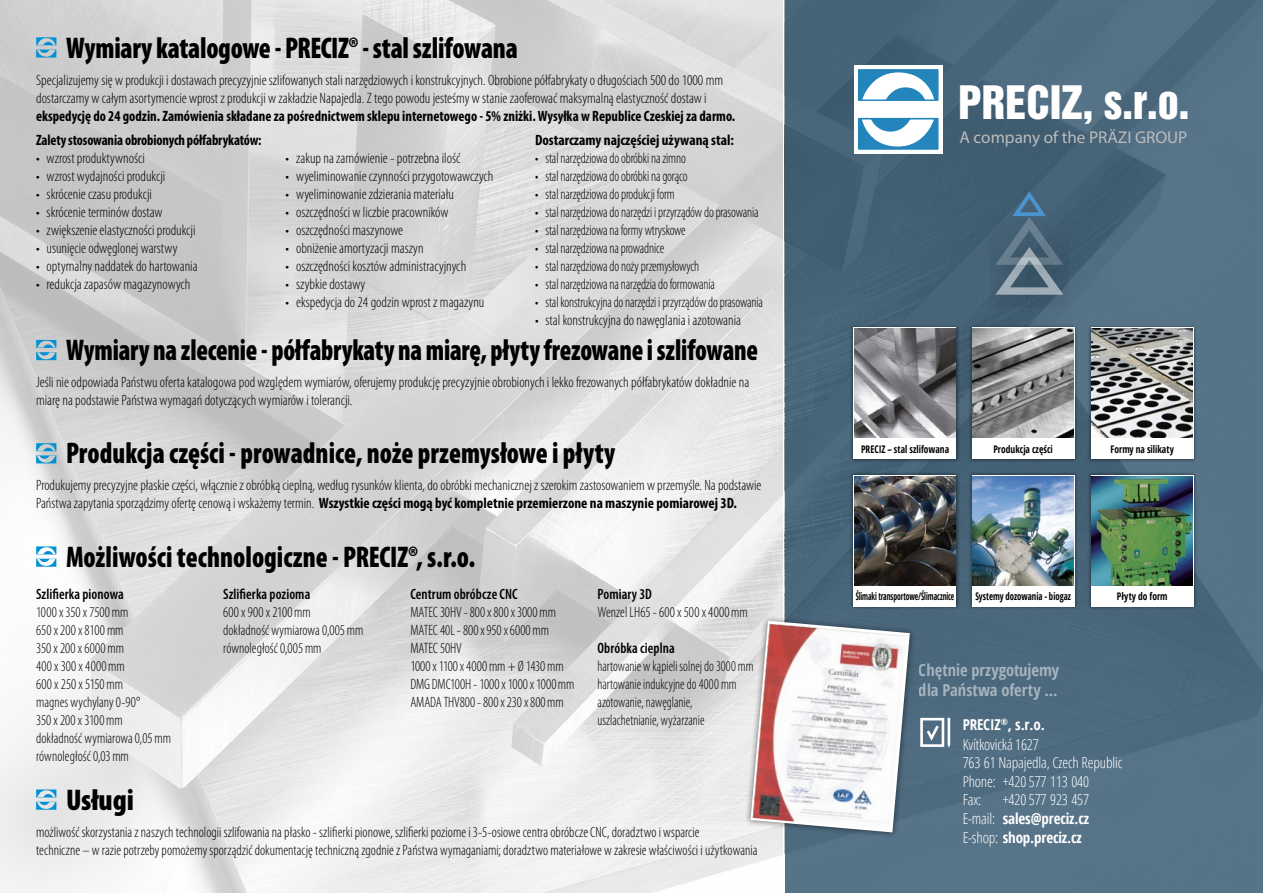
<style>
.page{position:relative;width:1263px;height:893px;background:#fff}
.page>*{position:absolute;margin:0;border:0;box-sizing:border-box;transform-origin:0 0}
.t1{font:42.15px "Helvetica Inserat CE";color:#fff}
.t2{font:900 condensed 30px "Myriad Pro";letter-spacing:-.005em;color:#000;scale:.9 1}
.t3{font:900 condensed 30px "Myriad Pro";letter-spacing:-.005em;color:#000;scale:.87 1}
.t4{font:900 condensed 30px "Myriad Pro";letter-spacing:-.005em;color:#000}
.t5{font:17.1px "Myriad Pro";color:#bcbcbc}
.t6{font:700 condensed 16.5px/19.5px "Open Sans";letter-spacing:-.005em;color:#fff}
.t7{font:300 condensed 15px/18px "Myriad Pro";color:#000}
.t8{font:300 condensed 15px/18px "Myriad Pro";color:#000;scale:.95 1}
.t9{font:300 condensed 15px "Myriad Pro";color:#000;scale:.91 1}
.t10{font:300 condensed 15px/18px "Myriad Pro";color:#000;scale:.96 1}
.t11{font:700 condensed 15px "Myriad Pro";color:#000;scale:.96 1}
.t12{font:300 condensed 15px/18px "Myriad Pro";color:#000;scale:.9 1}
.t13{font:300 condensed 15px/18.6px "Open Sans";letter-spacing:-.01em;color:#fff}
.t14{font:600 condensed 15px "Myriad Pro";letter-spacing:.005em;color:#000;scale:.95 1}
.t15{font:700 condensed 15px/19.4px "Open Sans";letter-spacing:-.01em;color:#fff;text-align:justify}
.t16{font:700 condensed 15px "Myriad Pro";color:#000;scale:.95 1}
.t17{font:700 condensed 15px "Myriad Pro";color:#000}
.t18{font:700 condensed 10.5px "Open Sans";color:#000;scale:.9 1}
.t19{font:700 condensed 10.5px "Open Sans";color:#000;scale:.72 1}
.t20{font:700 condensed 10.5px "Open Sans";color:#000;scale:.83 1}
.s1{font-weight:700}
.s2{font-weight:300}
</style>
<div class="page">
<img style="left:0;top:0;width:782px;height:893px">
<svg style="left:784px;top:0;width:479px;height:893px;background:#4e6a7e"></svg>
<div style="left:854px;top:65px;width:88px;height:89px;background:#fff"></div>
<svg style="left:858px;top:69px;width:80px;height:32px"></svg>
<svg style="left:858px;top:118px;width:80px;height:32px"></svg>
<div style="left:990px;top:221px;width:79px;height:87px;background:#000;opacity:.75"></div>
<div style="left:990px;top:212px;width:79px;height:61px;background:#3f5b70"></div>
<svg style="left:995px;top:191px;width:68px;height:104px"></svg>
<svg style="left:920px;top:718px;width:30px;height:30px"></svg>
<div style="left:744px;top:615px;width:172px;height:223px;background:#000;opacity:.5"></div>
<svg style="left:750px;top:621px;width:160px;height:211px;background:#8c9ba6"></svg>
<img style="left:753px;top:624px;width:154px;height:206px">
<svg style="left:36px;top:37px;width:20px;height:21px"></svg>
<svg style="left:36px;top:340px;width:20px;height:20px"></svg>
<svg style="left:36px;top:443px;width:20px;height:20px"></svg>
<svg style="left:36px;top:546px;width:20px;height:21px"></svg>
<svg style="left:36px;top:789px;width:20px;height:21px"></svg>
<div style="left:850px;top:324px;width:110px;height:139px;background:#000;opacity:.5"></div>
<svg style="left:853px;top:328px;width:103px;height:131px"></svg>
<img style="left:854px;top:329px;width:101px;height:109px">
<div style="left:968px;top:324px;width:110px;height:139px;background:#000;opacity:.5"></div>
<svg style="left:971px;top:328px;width:103px;height:131px"></svg>
<img style="left:972px;top:329px;width:101px;height:109px">
<div style="left:1087px;top:324px;width:110px;height:139px;background:#000;opacity:.5"></div>
<svg style="left:1090px;top:328px;width:103px;height:131px"></svg>
<img style="left:1091px;top:329px;width:101px;height:109px">
<div style="left:850px;top:471px;width:110px;height:139px;background:#000;opacity:.5"></div>
<svg style="left:853px;top:475px;width:103px;height:132px"></svg>
<img style="left:854px;top:476px;width:101px;height:109px">
<div style="left:968px;top:471px;width:110px;height:139px;background:#000;opacity:.5"></div>
<svg style="left:971px;top:475px;width:103px;height:132px"></svg>
<img style="left:973px;top:476px;width:100px;height:109px">
<div style="left:1087px;top:471px;width:110px;height:139px;background:#000;opacity:.5"></div>
<svg style="left:1090px;top:475px;width:103px;height:132px"></svg>
<img style="left:1092px;top:476px;width:100px;height:109px">
<h2 class="t2" style="left:66px;top:28px;width:503px">Wymiary katalogowe - PRECIZ® - stal szlifowana</h2>
<p class="t7" style="left:36px;top:71px;width:688px">Specjalizujemy się w produkcji i dostawach precyzyjnie szlifowanych stali narzędziowych i konstrukcyjnych. Obrobione półfabrykaty o długościach 500 do 1000 mm dostarczamy w całym asortymencie wprost z produkcji w zakładzie Napajedla. Z tego powodu jesteśmy w stanie zaoferować maksymalną elastyczność dostaw i</p>
<p class="t11" style="left:36px;top:106px;width:730px">ekspedycję do 24 godzin. Zamówienia składane za pośrednictwem sklepu internetowego - 5% zniżki. Wysyłka w Republice Czeskiej za darmo.</p>
<p class="t16" style="left:36px;top:131px;width:239px">Zalety stosowania obrobionych półfabrykatów:</p>
<p class="t7" style="left:36px;top:149px;width:110px">• wzrost produktywności</p>
<p class="t7" style="left:36px;top:167px;width:131px">• wzrost wydajności produkcji</p>
<p class="t7" style="left:36px;top:185px;width:117px">• skrócenie czasu produkcji</p>
<p class="t7" style="left:36px;top:203px;width:128px">• skrócenie terminów dostaw</p>
<p class="t7" style="left:36px;top:221px;width:161px">• zwiększenie elastyczności produkcji</p>
<p class="t7" style="left:36px;top:239px;width:143px">• usunięcie odwęglonej warstwy</p>
<p class="t7" style="left:36px;top:257px;width:163px">• optymalny naddatek do hartowania</p>
<p class="t7" style="left:36px;top:275px;width:156px">• redukcja zapasów magazynowych</p>
<p class="t7" style="left:286px;top:149px;width:176px">• zakup na zamówienie - potrzebna ilość</p>
<p class="t7" style="left:286px;top:167px;width:209px">• wyeliminowanie czynności przygotowawczych</p>
<p class="t7" style="left:286px;top:185px;width:170px">• wyeliminowanie zdzierania materiału</p>
<p class="t7" style="left:286px;top:203px;width:164px">• oszczędności w liczbie pracowników</p>
<p class="t7" style="left:286px;top:221px;width:119px">• oszczędności maszynowe</p>
<p class="t7" style="left:286px;top:239px;width:140px">• obniżenie amortyzacji maszyn</p>
<p class="t7" style="left:286px;top:257px;width:182px">• oszczędności kosztów administracyjnych</p>
<p class="t7" style="left:286px;top:275px;width:81px">• szybkie dostawy</p>
<p class="t7" style="left:286px;top:293px;width:200px">• ekspedycja do 24 godzin wprost z magazynu</p>
<p class="t17" style="left:535px;top:131px;width:200px">Dostarczamy najczęściej używaną stal:</p>
<p class="t9" style="left:535px;top:149px;width:167px">• stal narzędziowa do obróbki na zimno</p>
<p class="t9" style="left:535px;top:167px;width:169px">• stal narzędziowa do obróbki na gorąco</p>
<p class="t9" style="left:535px;top:185px;width:155px">• stal narzędziowa do produkcji form</p>
<p class="t9" style="left:535px;top:203px;width:247px">• stal narzędziowa do narzędzi i przyrządów do prasowania</p>
<p class="t9" style="left:535px;top:221px;width:167px">• stal narzędziowa na formy wtryskowe</p>
<p class="t9" style="left:535px;top:239px;width:144px">• stal narzędziowa na prowadnice</p>
<p class="t9" style="left:535px;top:257px;width:182px">• stal narzędziowa do noży przemysłowych</p>
<p class="t9" style="left:535px;top:275px;width:199px">• stal narzędziowa na narzędzia do formowania</p>
<p class="t9" style="left:535px;top:293px;width:252px">• stal konstrukcyjna do narzędzi i przyrządów do prasowania</p>
<p class="t7" style="left:535px;top:311px;width:208px">• stal konstrukcyjna do nawęglania i azotowania</p>
<h2 class="t3" style="left:66px;top:331px;width:797px">Wymiary na zlecenie - półfabrykaty na miarę, płyty frezowane i szlifowane</h2>
<p class="t7" style="left:36px;top:373px;width:715px">Jeśli nie odpowiada Państwu oferta katalogowa pod względem wymiarów, oferujemy produkcję precyzyjnie obrobionych i lekko frezowanych półfabrykatów dokładnie na miarę na podstawie Państwa wymagań dotyczących wymiarów i tolerancji.</p>
<h2 class="t2" style="left:66px;top:434px;width:612px">Produkcja części - prowadnice, noże przemysłowe i płyty</h2>
<p class="t7" style="left:36px;top:476px;width:727px">Produkujemy precyzyjne płaskie części, włącznie z obróbką cieplną, według rysunków klienta, do obróbki mechanicznej z szerokim zastosowaniem w przemyśle. Na podstawie<br>Państwa zapytania sporządzimy ofertę cenową i wskażemy termin. <span class="s1">Wszystkie części mogą być kompletnie przemierzone na maszynie pomiarowej 3D.</span></p>
<h2 class="t2" style="left:66px;top:537px;width:456px">Możliwości technologiczne - PRECIZ®, s.r.o.</h2>
<p class="t14" style="left:36px;top:585px;width:94px">Szlifierka pionowa</p>
<p class="t8" style="left:36px;top:603px;width:143px">1000 x 350 x 7500mm<br>650 x 200 x 8100 mm<br>350 x 200 x 6000mm<br>400 x 300 x 4000mm<br>600 x 250 x 5150mm<br>magnes wychylany 0-90°<br>350 x 200 x 3100mm dokładność wymiarowa 0,05mm równoległość 0,03mm</p>
<p class="t14" style="left:223px;top:585px;width:93px">Szlifierka pozioma</p>
<p class="t8" style="left:223px;top:603px;width:149px">600 x 900 x 2100mm<br>dokładność wymiarowa 0,005mm równoległość 0,005mm</p>
<p class="t14" style="left:410px;top:585px;width:114px">Centrum obróbcze CNC</p>
<p class="t8" style="left:410px;top:603px;width:174px">MATEC 30HV - 800 x 800 x 3000 mm<br>MATEC 40L - 800 x 950 x 6000 mm<br>MATEC 50HV<br>1000 x 1100 x 4000 mm + Ø 1430 mm<br>DMG DMC100H - 1000 x 1000 x 1000mm<br>AMADA THV800 - 800 x 230 x 800mm</p>
<p class="t14" style="left:597px;top:585px;width:59px">Pomiary 3D</p>
<p class="t8" style="left:597px;top:603px;width:160px">Wenzel LH65 - 600 x 500 x 4000mm</p>
<p class="t14" style="left:597px;top:639px;width:83px">Obróbka cieplna</p>
<p class="t12" style="left:597px;top:657px;width:175px">hartowanie w kąpieli solnej do 3000 mm hartowanie indukcyjne do 4000 mm azotowanie, nawęglanie, uszlachetnianie, wyżarzanie</p>
<h2 class="t4" style="left:66px;top:780px;width:70px">Usługi</h2>
<p class="t10" style="left:36px;top:823px;width:753px">możliwość skorzystania z naszych technologii szlifowania na płasko - szlifierki pionowe, szlifierki poziome i 3-5-osiowe centra obróbcze CNC, doradztwo i wsparcie<br>techniczne – w razie potrzeby pomożemy sporządzić dokumentację techniczną zgodnie z Państwa wymaganiami; doradztwo materiałowe w zakresie właściwości i użytkowania</p>
<h1 class="t1" style="left:958px;top:78px;width:232px">PRECIZ, s.r.o.</h1>
<p class="t5" style="left:959px;top:126px;width:229px">A company of the PRÄZI GROUP</p>
<p class="t18" style="left:861px;top:442px;width:99px">PRECIZ – stal szlifowana</p>
<p class="t18" style="left:993px;top:442px;width:68px">Produkcja części</p>
<p class="t18" style="left:1110px;top:442px;width:72px">Formy na silikaty</p>
<p class="t19" style="left:856px;top:589px;width:139px">Ślimaki transportowe/Ślimacznice</p>
<p class="t20" style="left:975px;top:589px;width:117px">Systemy dozowania - biogaz</p>
<p class="t18" style="left:1117px;top:589px;width:58px">Płyty do form</p>
<p class="t6" style="left:919px;top:660px;width:142px">Chętnie przygotujemy dla Państwa oferty ...</p>
<p class="t13" style="left:963px;top:715px;width:161px"><span class="s1">PRECIZ</span><sup>®</sup><span class="s1">, s.r.o.<br></span>Kvítkovická 1627<br>763 61 Napajedla, Czech Republic<br>Phone: +420 577 113 040<br>Fax:</p>
<p class="t15" style="left:963px;top:789px;width:128px;text-indent:40px"><span class="s2">+420 577 923 457<br>E-mail:</span> sales@preciz.cz <span class="s2">E-shop:</span> shop.preciz.cz</p>
</div>
